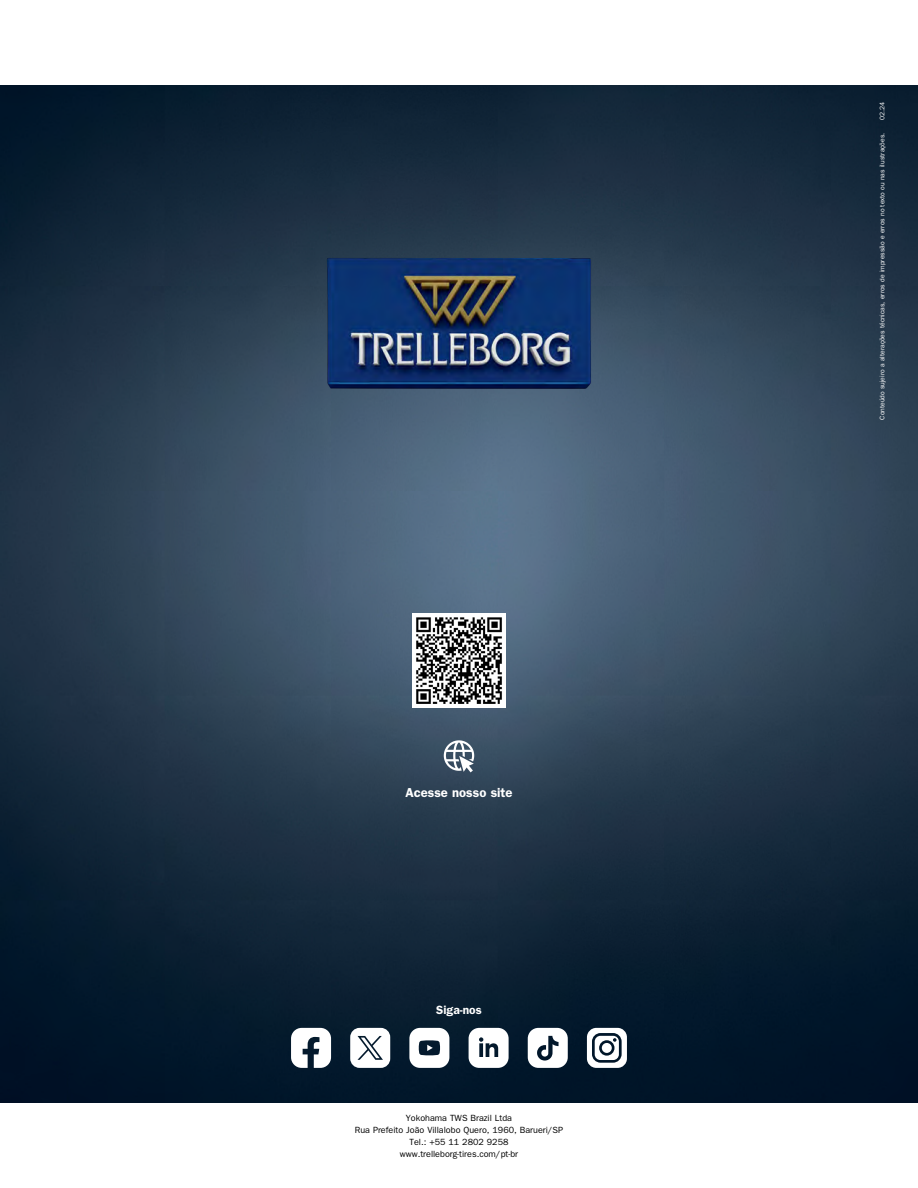
<style>
.page{position:relative;width:918px;height:1188px;background:#fff}
.page>*{position:absolute;margin:0;border:0;box-sizing:border-box;transform-origin:0 0}
.t1{font:600 13.05px "ITC Franklin Gothic Std";color:#fff}
.t2{font:600 12px "ITC Franklin Gothic Std";color:#fff}
.t3{font:9px/12px "ITC Franklin Gothic Std";color:#000;text-align:center}
.t4{font:6.75px "ITC Franklin Gothic Std";color:#fff}
</style>
<div class="page">
<img style="left:0;top:85px;width:918px;height:1018px">
<img style="left:320px;top:251px;width:278px;height:145px">
<img style="left:412px;top:614px;width:94px;height:94px">
<svg style="left:444px;top:740px;width:30px;height:32px"></svg>
<svg style="left:528px;top:1028px;width:40px;height:40px"></svg>
<svg style="left:469px;top:1028px;width:40px;height:40px"></svg>
<svg style="left:409px;top:1028px;width:40px;height:40px"></svg>
<svg style="left:291px;top:1028px;width:40px;height:40px"></svg>
<svg style="left:350px;top:1028px;width:40px;height:40px"></svg>
<svg style="left:587px;top:1028px;width:40px;height:40px"></svg>
<h1 class="t1" style="left:405px;top:785px;width:109px">Acesse nosso site</h1>
<h2 class="t2" style="left:436px;top:1003px;width:47px">Siga-nos</h2>
<p class="t3" style="left:355px;top:1112px;width:210px">Yokohama TWS Brazil Ltda<br>Rua Prefeito João Villalobo Quero, 1960, Barueri/SP Tel.: +55 11 2802 9258 www.trelleborg-tires.com/pt-br</p>
<p class="t4" style="left:878px;top:120px;width:20px;rotate:-90deg">02.24</p>
<p class="t4" style="left:878px;top:420px;width:288px;rotate:-90deg">Conteúdo sujeiro a alterações técnicas, erros de impressão e erros no texto ou nas ilustrações.</p>
</div>
